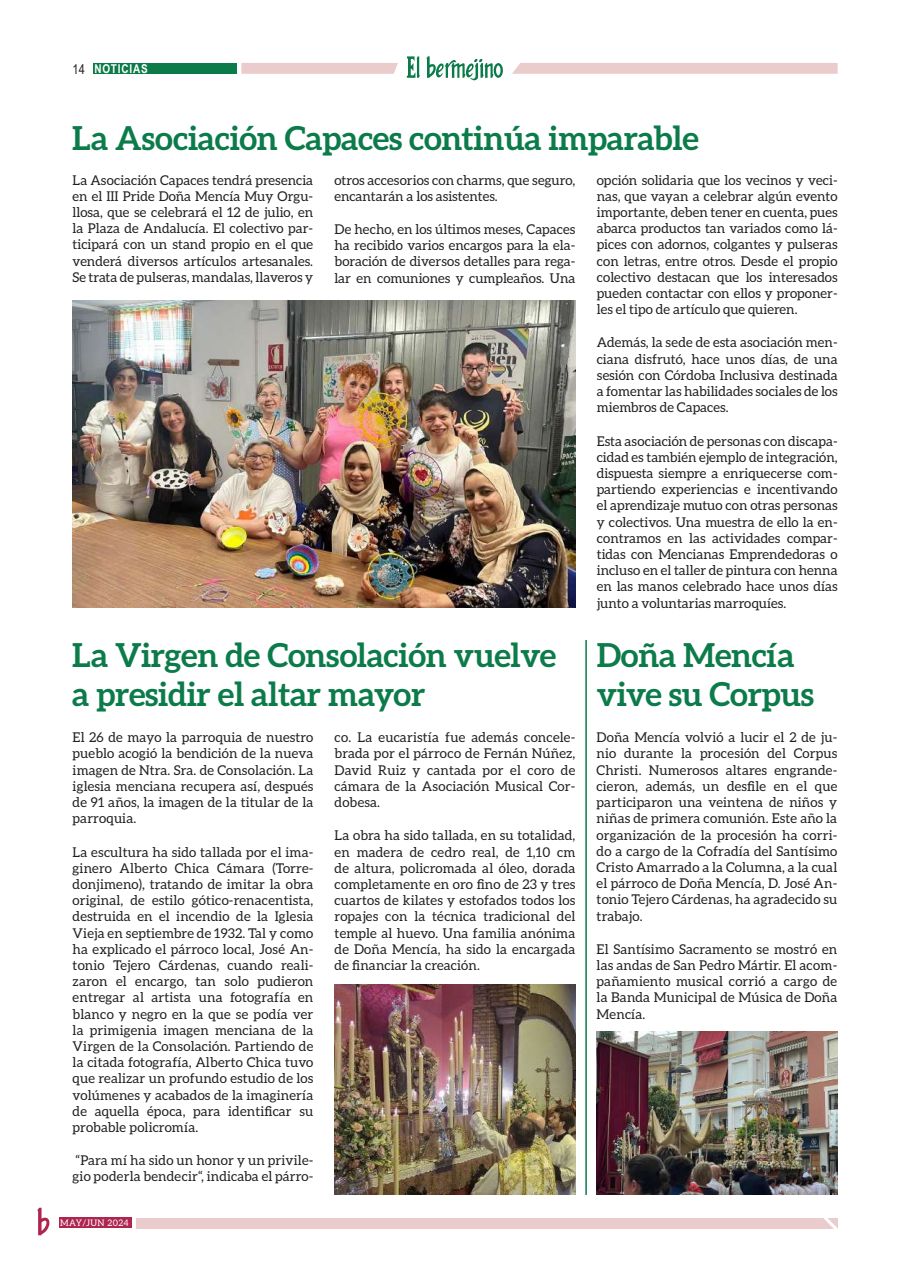
<style>
.page{position:relative;width:910px;height:1280px;background:#fff}
.page>*{position:absolute;margin:0;border:0;box-sizing:border-box;transform-origin:0 0}
.t1{font:700 33px/39.6px "Aleo";letter-spacing:-.01em;color:#0c7b4a}
.t2{font:13.5px/16.2px "Aleo";letter-spacing:.01em;color:#231f20;text-align:justify}
.t3{font:13.5px "Arial Narrow";color:#231f20}
.t4{font:700 12.15px "Arial Narrow";letter-spacing:.07em;color:#fff}
.t5{font:9px "Aleo";letter-spacing:.05em;color:#fff}
</style>
<div class="page">
<div style="left:136px;top:1217px;width:702px;height:11px;background:#e9cccb"></div>
<svg style="left:819px;top:1217px;width:19px;height:11px"></svg>
<svg style="left:37px;top:1208px;width:13px;height:27px"></svg>
<div style="left:59px;top:1217px;width:72px;height:11px;background:#ae254f"></div>
<svg style="left:512px;top:63px;width:326px;height:11px;background:#e9cdcc"></svg>
<svg style="left:241px;top:63px;width:157px;height:11px;background:#e9cdcc"></svg>
<svg style="left:407px;top:56px;width:13px;height:22px"></svg>
<svg style="left:426px;top:56px;width:77px;height:25px"></svg>
<div style="left:93px;top:63px;width:143px;height:11px;background:#0c7b4a"></div>
<img style="left:73px;top:301px;width:502px;height:306px">
<img style="left:334px;top:984px;width:241px;height:211px">
<img style="left:597px;top:1032px;width:241px;height:163px">
<hr style="left:585px;top:640px;width:2px;height:555px;background:#0c7b4a">
<p class="t3" style="left:73px;top:59px;width:14px">14</p>
<p class="t4" style="left:94px;top:59px;width:55px">NOTICIAS</p>
<h1 class="t1" style="left:72px;top:118px;width:628px">La Asociación Capaces continúa imparable</h1>
<p class="t2" style="left:73px;top:172px;width:242px">La Asociación Capaces tendrá presencia en el III Pride Doña Mencía Muy Orgu&shy;llosa, que se celebrará el 12 de julio, en la Plaza de Andalucía. El colectivo par&shy;ticipará con un stand propio en el que venderá diversos artículos artesanales.<br>Se trata de pulseras, mandalas, llaveros y</p>
<p class="t2" style="left:334px;top:172px;width:242px">otros accesorios con charms, que seguro, encantarán a los asistentes.</p>
<p class="t2" style="left:334px;top:221px;width:242px">De hecho, en los últimos meses, Capaces ha recibido varios encargos para la ela&shy;boración de diversos detalles para rega&shy;lar en comuniones y cumpleaños. Una</p>
<p class="t2" style="left:597px;top:172px;width:242px">opción solidaria que los vecinos y veci&shy;nas, que vayan a celebrar algún evento importante, deben tener en cuenta, pues abarca productos tan variados como lá&shy;pices con adornos, colgantes y pulseras con letras, entre otros. Desde el propio colectivo destacan que los interesados pueden contactar con ellos y proponer&shy;les el tipo de artículo que quieren.</p>
<p class="t2" style="left:597px;top:334px;width:242px">Además, la sede de esta asociación men&shy;ciana disfrutó, hace unos días, de una sesión con Córdoba Inclusiva destinada a fomentar las habilidades sociales de los miembros de Capaces.</p>
<p class="t2" style="left:597px;top:432px;width:242px">Esta asociación de personas con discapa&shy;cidad es también ejemplo de integración, dispuesta siempre a enriquecerse com&shy;partiendo experiencias e incentivando el aprendizaje mutuo con otras personas y colectivos. Una muestra de ello la en&shy;contramos en las actividades compar&shy;tidas con Mencianas Emprendedoras o incluso en el taller de pintura con henna en las manos celebrado hace unos días junto a voluntarias marroquíes.</p>
<h1 class="t1" style="left:72px;top:634px;width:486px">La Virgen de Consolación vuelve a presidir el altar mayor</h1>
<h1 class="t1" style="left:597px;top:634px;width:219px">Doña Mencía vive su Corpus</h1>
<p class="t2" style="left:73px;top:729px;width:242px">El 26 de mayo la parroquia de nuestro pueblo acogió la bendición de la nueva imagen de Ntra. Sra. de Consolación. La iglesia menciana recupera así, después de 91 años, la imagen de la titular de la parroquia.</p>
<p class="t2" style="left:73px;top:843px;width:242px">La escultura ha sido tallada por el ima&shy;ginero Alberto Chica Cámara (Torre&shy;donjimeno), tratando de imitar la obra original, de estilo gótico-renacentista, destruida en el incendio de la Iglesia Vieja en septiembre de 1932. Tal y como ha explicado el párroco local, José An&shy;tonio Tejero Cárdenas, cuando reali&shy;zaron el encargo, tan solo pudieron entregar al artista una fotografía en blanco y negro en la que se podía ver la primigenia imagen menciana de la Virgen de la Consolación. Partiendo de la citada fotografía, Alberto Chica tuvo que realizar un profundo estudio de los volúmenes y acabados de la imaginería de aquella época, para identificar su probable policromía.</p>
<p class="t2" style="left:73px;top:1152px;width:242px">“Para mí ha sido un honor y un privile&shy;gio poderla bendecir“, indicaba el párro-</p>
<p class="t5" style="left:60px;top:1218px;width:70px">MAY/JUN 2024</p>
<p class="t2" style="left:335px;top:729px;width:242px">co. La eucaristía fue además concele&shy;brada por el párroco de Fernán Núñez, David Ruiz y cantada por el coro de cámara de la Asociación Musical Cor&shy;dobesa.</p>
<p class="t2" style="left:335px;top:827px;width:242px">La obra ha sido tallada, en su totalidad, en madera de cedro real, de 1,10 cm de altura, policromada al óleo, dorada completamente en oro fino de 23 y tres cuartos de kilates y estofados todos los ropajes con la técnica tradicional del temple al huevo. Una familia anónima de Doña Mencía, ha sido la encargada de financiar la creación.</p>
<p class="t2" style="left:597px;top:729px;width:242px">Doña Mencía volvió a lucir el 2 de ju&shy;nio durante la procesión del Corpus Christi. Numerosos altares engrande&shy;cieron, además, un desfile en el que participaron una veintena de niños y niñas de primera comunión. Este año la organización de la procesión ha corri&shy;do a cargo de la Cofradía del Santísimo Cristo Amarrado a la Columna, a la cual el párroco de Doña Mencía, D. José An&shy;tonio Tejero Cárdenas, ha agradecido su trabajo.</p>
<p class="t2" style="left:597px;top:941px;width:242px">El Santísimo Sacramento se mostró en las andas de San Pedro Mártir. El acom&shy;pañamiento musical corrió a cargo de la Banda Municipal de Música de Doña Mencía.</p>
</div>
